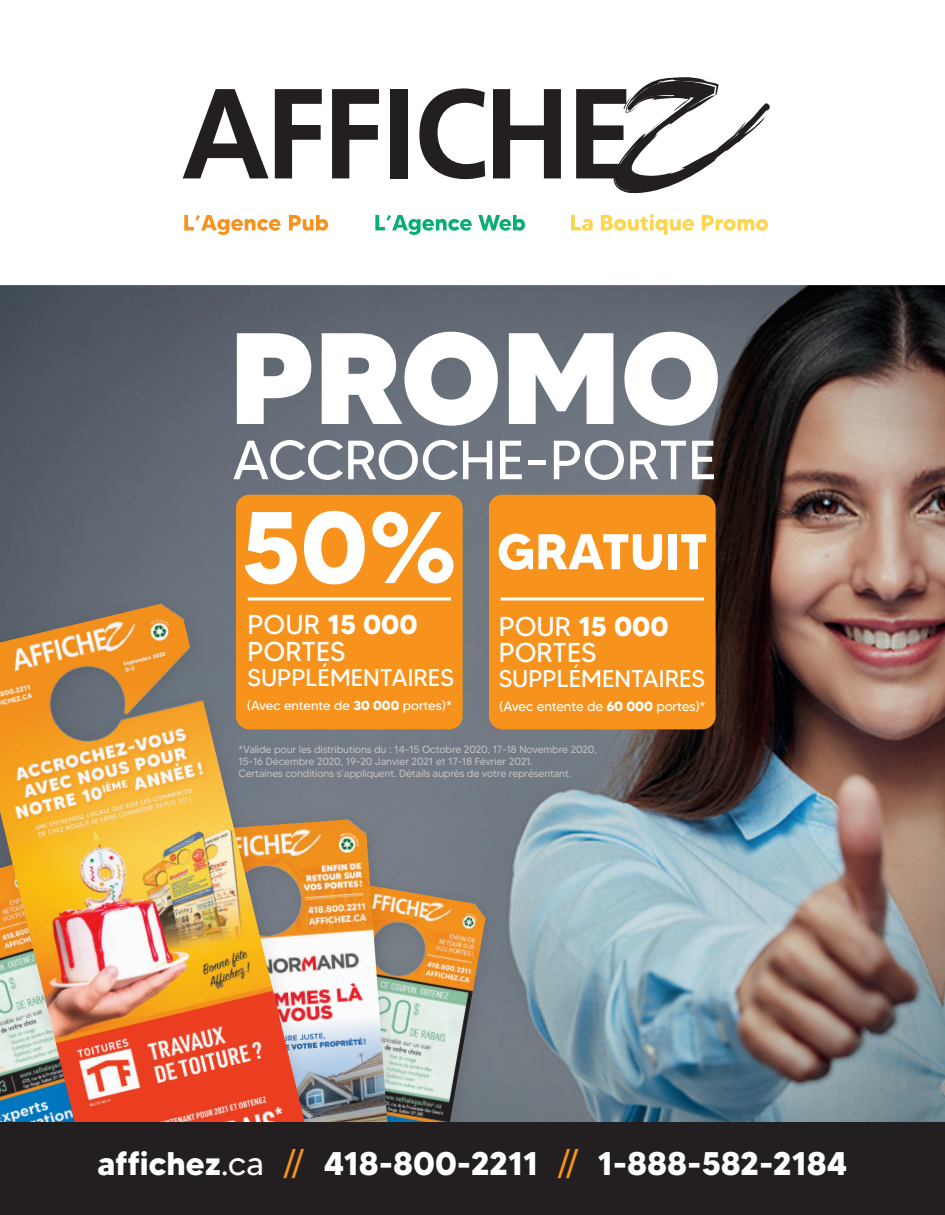
<style>
.page{position:relative;width:945px;height:1215px;background:#fff}
.page>*{position:absolute;margin:0;border:0;box-sizing:border-box;transform-origin:0 0}
.t1{font:800 129.75px "MADETOMMY";color:#fff}
.t2{font:700 101.55px "MADETOMMY";color:#fff}
.t3{font:55.05px "MADETOMMY";color:#fff}
.t4{font:700 50.1px "MADETOMMY";color:#fff}
.t5{font:700 32.7px "MADETOMMY";color:#fff}
.t6{font:27.3px/26.5px "MADETOMMY";color:#fff}
.t7{font:24.15px "MADETOMMY";color:#fff}
.t8{font:13.35px "MADETOMMY";letter-spacing:-.02em;color:#fff}
.t9{font:13.05px "MADETOMMY";letter-spacing:-.01em;color:#fff}
.t10{font:10.5px/12px "MADETOMMY";letter-spacing:-.015em;color:#bcbdc0}
.s1{font-weight:700}
.s2{font-weight:400}
.s3{font-weight:400;color:#f7931d}
</style>
<div class="page">
<img style="left:0;top:89px;width:945px;height:1034px">
<div style="left:463px;top:860px;width:47px;height:263px;background:#727a83"></div>
<img style="left:463px;top:878px;width:25px;height:245px">
<img style="left:453px;top:799px;width:10px;height:324px">
<img style="left:0;top:585px;width:453px;height:538px">
<img style="left:0;top:599px;width:327px;height:524px">
<svg style="left:183px;top:89px;width:86px;height:89px"></svg>
<svg style="left:275px;top:89px;width:47px;height:89px"></svg>
<svg style="left:332px;top:89px;width:47px;height:89px"></svg>
<div style="left:390px;top:89px;width:17px;height:89px;background:#231f20"></div>
<svg style="left:419px;top:88px;width:66px;height:91px"></svg>
<svg style="left:493px;top:89px;width:68px;height:89px"></svg>
<svg style="left:576px;top:77px;width:194px;height:116px"></svg>
<svg style="left:571px;top:214px;width:197px;height:21px"></svg>
<svg style="left:375px;top:215px;width:150px;height:20px"></svg>
<svg style="left:184px;top:215px;width:144px;height:20px"></svg>
<div style="left:236px;top:495px;width:227px;height:234px;background:#f7931d;border-radius:14px"></div>
<div style="left:489px;top:495px;width:227px;height:234px;background:#f7931d;border-radius:14px"></div>
<hr style="left:248px;top:597px;width:203px;height:3px;background:#fff">
<hr style="left:501px;top:597px;width:203px;height:3px;background:#fff">
<div style="left:0;top:1123px;width:945px;height:92px;background:#231f20"></div>
<h1 class="t1" style="left:230px;top:297px;width:493px">PROMO</h1>
<h3 class="t3" style="left:232px;top:426px;width:486px">ACCROCHE-PORTE</h3>
<h2 class="t2" style="left:241px;top:484px;width:218px">50%</h2>
<h3 class="t6" style="left:248px;top:611px;width:172px">POUR <span class="s1">15 000<br></span>PORTES</h3>
<h3 class="t7" style="left:248px;top:663px;width:208px">SUPPLÉMENTAIRES</h3>
<p class="t9" style="left:247px;top:698px;width:207px">(Avec entente de <span class="s1">30 000</span> portes)*</p>
<h3 class="t4" style="left:497px;top:520px;width:212px">GRATUIT</h3>
<h3 class="t6" style="left:499px;top:613px;width:172px;line-height:25.8px">POUR <span class="s1">15 000<br></span>PORTES</h3>
<h3 class="t7" style="left:499px;top:664px;width:208px">SUPPLÉMENTAIRES</h3>
<p class="t8" style="left:499px;top:698px;width:208px">(Avec entente de <span class="s1">60 000</span> portes)*</p>
<p class="t10" style="left:239px;top:743px;width:360px">*Valide pour les distributions du : 14-15 Octobre 2020, 17-18 Novembre 2020,<br>15-16 Décembre 2020, 19-20 Janvier 2021 et 17-18 Février 2021.<br>Certaines conditions s’appliquent. Détails auprès de votre représentant.</p>
<h3 class="t5" style="left:97px;top:1143px;width:752px">affichez<span class="s2">.ca</span> <span class="s3">//</span> 418-800-2211 <span class="s3">//</span> 1-888-582-2184</h3>
</div>
